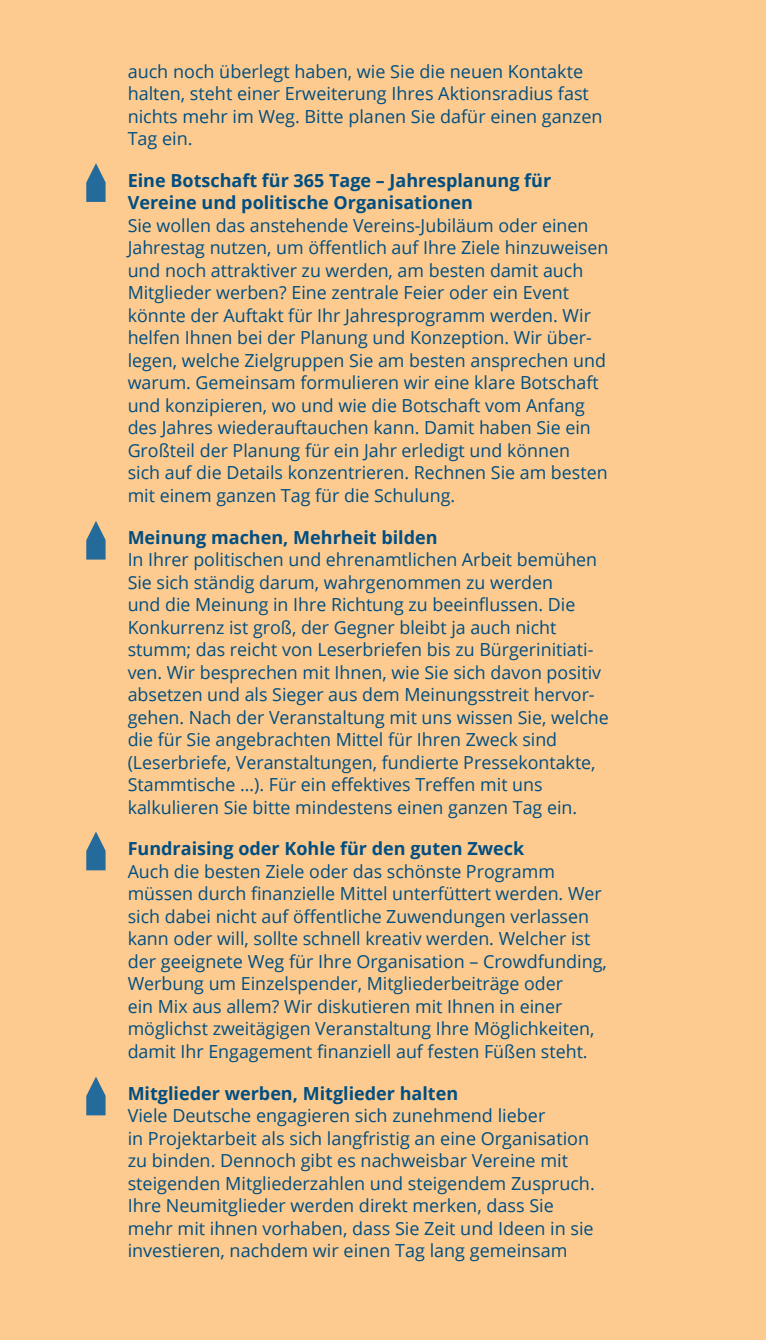
<style>
.page{position:relative;width:766px;height:1340px;background:#fff}
.page>*{position:absolute;margin:0;border:0;box-sizing:border-box;transform-origin:0 0}
.t1{font:47.02px/47px "Black Caviar";color:#004e82}
.Fließtext{font:18px/22.5px "Open Sans";color:#004e82}
.t2{font:700 18px/22.5px "Open Sans";color:#004e82}
</style>
<div class="page">
<div style="left:0;top:0;width:765px;height:1339px;background:#fdcb8f"></div>
<svg style="left:86px;top:521px;width:19px;height:38px"></svg>
<svg style="left:86px;top:831px;width:19px;height:39px"></svg>
<svg style="left:86px;top:1076px;width:19px;height:39px"></svg>
<svg style="left:86px;top:163px;width:19px;height:39px"></svg>
<p class="Fließtext" style="left:128px;top:59px;width:476px">auch noch überlegt haben, wie Sie die neuen Kontakte halten, steht einer Erweiterung Ihres Aktionsradius fast nichts mehr im Weg. Bitte planen Sie dafür einen ganzen Tag ein.</p>
<h2 class="t2" style="left:128px;top:168px;width:425px">Eine Botschaft für 365 Tage – Jahresplanung für<br>Vereine und politische Organisationen</h2>
<p class="Fließtext" style="left:128px;top:213px;width:482px">Sie wollen das anstehende Vereins-Jubiläum oder einen Jahrestag nutzen, um öffentlich auf Ihre Ziele hinzuweisen und noch attraktiver zu werden, am besten damit auch Mitglieder werben? Eine zentrale Feier oder ein Event könnte der Auftakt für Ihr Jahresprogramm werden. Wir helfen Ihnen bei der Planung und Konzeption. Wir über-- legen, welche Zielgruppen Sie am besten ansprechen und warum. Gemeinsam formulieren wir eine klare Botschaft und konzipieren, wo und wie die Botschaft vom Anfang des Jahres wiederauftauchen kann. Damit haben Sie ein Großteil der Planung für ein Jahr erledigt und können<br>sich auf die Details konzentrieren. Rechnen Sie am besten mit einem ganzen Tag für die Schulung.</p>
<h2 class="t2" style="left:128px;top:525px;width:311px">Meinung machen, Mehrheit bilden</h2>
<p class="Fließtext" style="left:128px;top:548px;width:482px">In Ihrer politischen und ehrenamtlichen Arbeit bemühen Sie sich ständig darum, wahrgenommen zu werden<br>und die Meinung in Ihre Richtung zu beeinflussen. Die Konkurrenz ist groß, der Gegner bleibt ja auch nicht stumm; das reicht von Leserbriefen bis zu Bürgerinitiati&shy;ven. Wir besprechen mit Ihnen, wie Sie sich davon positiv absetzen und als Sieger aus dem Meinungsstreit hervor&shy;gehen. Nach der Veranstaltung mit uns wissen Sie, welche die für Sie angebrachten Mittel für Ihren Zweck sind (Leserbriefe, Veranstaltungen, fundierte Pressekontakte, Stammtische …). Für ein effektives Treffen mit uns kalkulieren Sie bitte mindestens einen ganzen Tag ein.</p>
<h2 class="t2" style="left:128px;top:837px;width:398px">Fundraising oder Kohle für den guten Zweck</h2>
<p class="Fließtext" style="left:128px;top:859px;width:480px">Auch die besten Ziele oder das schönste Programm müssen durch finanzielle Mittel unterfüttert werden. Wer sich dabei nicht auf öffentliche Zuwendungen verlassen kann oder will, sollte schnell kreativ werden. Welcher ist der geeignete Weg für Ihre Organisation – Crowdfunding, Werbung um Einzelspender, Mitgliederbeiträge oder<br>ein Mix aus allem? Wir diskutieren mit Ihnen in einer möglichst zweitägigen Veranstaltung Ihre Möglichkeiten, damit Ihr Engagement finanziell auf festen Füßen steht.</p>
<h2 class="t2" style="left:128px;top:1081px;width:332px">Mitglieder werben, Mitglieder halten</h2>
<p class="Fließtext" style="left:128px;top:1103px;width:468px">Viele Deutsche engagieren sich zunehmend lieber<br>in Projektarbeit als sich langfristig an eine Organisation zu binden. Dennoch gibt es nachweisbar Vereine mit steigenden Mitgliederzahlen und steigendem Zuspruch.<br>Ihre Neumitglieder werden direkt merken, dass Sie mehr mit ihnen vorhaben, dass Sie Zeit und Ideen in sie investieren, nachdem wir einen Tag lang gemeinsam</p>
<p class="t1" style="left:123px;top:158px;width:237px">Zuhause sein.<br>Sich kümmern.</p>
<p class="t1" style="left:123px;top:515px;width:237px">Zuhause sein.<br>Sich kümmern.</p>
<p class="t1" style="left:123px;top:826px;width:237px">Zuhause sein.<br>Sich kümmern.</p>
<p class="t1" style="left:123px;top:1071px;width:237px">Zuhause sein.<br>Sich kümmern.</p>
</div>
